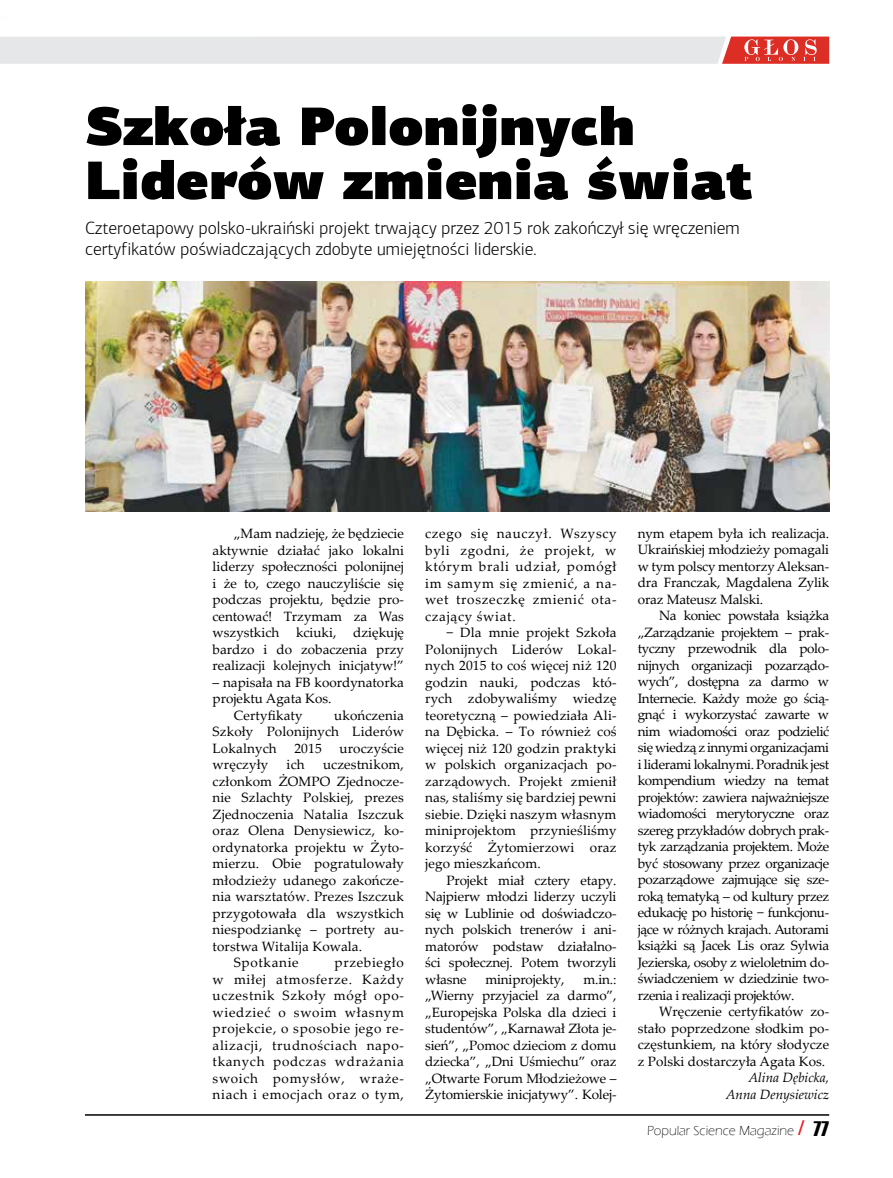
<style>
.page{position:relative;width:893px;height:1178px;background:#fff}
.page>*{position:absolute;margin:0;border:0;box-sizing:border-box;transform-origin:0 0}
.t1{font:900 54px/54px "PF Agora Sans Pro";color:#000}
.t2{font:300 18px/21.6px "PF Agora Sans Pro";color:#000}
.t3{font:13.5px/16.5px "Palatino Linotype";letter-spacing:.01em;color:#000;text-align:justify}
.t4{font:italic 13.5px/16.5px "Palatino Linotype";color:#000;text-align:right}
.t5{font:300 13.5px "Eras ITC";color:#000}
.t6{font:13.5px "Palatino Linotype";letter-spacing:-.01em;color:#000}
.t7{font:13.5px "Palatino Linotype";letter-spacing:.05em;color:#000}
.s1{font-family:"Haettenschweiler";font-weight:400;font-size:21px;color:#ed1d24}
.s2{font-family:"Haettenschweiler";font-weight:400;font-size:21px}
</style>
<div class="page">
<hr style="left:85px;top:1114px;width:744px;height:2px;background:#000">
<svg style="left:0;top:37px;width:829px;height:27px;background:#e5d3d3"></svg>
<img style="left:85px;top:282px;width:744px;height:229px">
<h1 class="t1" style="left:85px;top:100px;width:669px">Szkoła Polonijnych<br>Liderów zmienia świat</h1>
<h2 class="t2" style="left:85px;top:217px;width:656px">Czteroetapowy polsko-ukraiński projekt trwający przez 2015 rok zakończył się wręczeniem certyfikatów poświadczających zdobyte umiejętności liderskie.</h2>
<p class="t3" style="left:213px;top:525px;width:193px;text-indent:21px">„Mam nadzieję, że będziecie aktywnie działać jako lokalni liderzy społeczności polonijnej i że to, czego nauczyliście się podczas projektu, będzie pro&shy;centować! Trzymam za Was wszystkich kciuki, dziękuję bardzo i do zobaczenia przy realizacji kolejnych inicjatyw!”</p>
<p class="t3" style="left:213px;top:673px;width:193px">– napisała na FB koordynatorka</p>
<p class="t3" style="left:213px;top:690px;width:120px">projektu Agata Kos.</p>
<p class="t3" style="left:234px;top:706px;width:70px">Certyfikaty</p>
<p class="t3" style="left:213px;top:706px;width:193px;text-indent:122px">ukończenia Szkoły Polonijnych Liderów Lokalnych</p>
<p class="t3" style="left:294px;top:739px;width:29px">2015</p>
<p class="t3" style="left:340px;top:739px;width:66px">uroczyście</p>
<p class="t3" style="left:213px;top:756px;width:57px">wręczyły</p>
<p class="t3" style="left:287px;top:756px;width:20px">ich</p>
<p class="t3" style="left:323px;top:756px;width:82px">uczestnikom,</p>
<p class="t3" style="left:213px;top:772px;width:193px">członkom ŻOMPO Zjednocze-</p>
<p class="t3" style="left:213px;top:789px;width:193px">nie Szlachty Polskiej, prezes</p>
<p class="t3" style="left:213px;top:805px;width:193px">Zjednoczenia Natalia Iszczuk</p>
<p class="t3" style="left:213px;top:822px;width:193px">oraz Olena Denysiewicz, ko-</p>
<p class="t3" style="left:213px;top:838px;width:193px">ordynatorka projektu w Żyto-</p>
<p class="t3" style="left:213px;top:855px;width:193px">mierzu. Obie pogratulowały</p>
<p class="t3" style="left:213px;top:871px;width:193px">młodzieży udanego zakończe-</p>
<p class="t3" style="left:213px;top:888px;width:193px">nia warsztatów. Prezes Iszczuk</p>
<p class="t3" style="left:213px;top:904px;width:193px">przygotowała dla wszystkich</p>
<p class="t3" style="left:213px;top:921px;width:193px">niespodziankę – portrety au-</p>
<p class="t3" style="left:213px;top:937px;width:151px">torstwa Witalija Kowala.</p>
<p class="t7" style="left:234px;top:953px;width:66px">Spotkanie</p>
<p class="t3" style="left:213px;top:954px;width:193px;text-indent:122px">przebiegło w miłej atmosferze. Każdy uczestnik Szkoły mógł opo&shy;wiedzieć o swoim własnym projekcie, o sposobie jego re&shy;alizacji, trudnościach napo&shy;tkanych podczas wdrażania swoich pomysłów, wraże&shy;niach i emocjach oraz o tym,</p>
<p class="t3" style="left:425px;top:525px;width:193px">czego się nauczył. Wszyscy byli zgodni, że projekt, w którym brali udział, pomógł im samym się zmienić, a na&shy;wet troszeczkę zmienić ota&shy;czający świat.</p>
<p class="t3" style="left:425px;top:624px;width:193px;text-indent:21px">− Dla mnie projekt Szkoła Polonijnych Liderów Lokal&shy;nych 2015 to coś więcej niż 120 godzin nauki, podczas któ&shy;rych zdobywaliśmy wiedzę teoretyczną – powiedziała Ali&shy;na Dębicka. – To również coś więcej niż 120 godzin praktyki w polskich organizacjach po&shy;zarządowych. Projekt zmienił nas, staliśmy się bardziej pewni siebie. Dzięki naszym własnym miniprojektom przynieśliśmy korzyść Żytomierzowi oraz jego mieszkańcom.</p>
<p class="t3" style="left:425px;top:871px;width:193px;text-indent:21px">Projekt miał cztery etapy.<br>Najpierw młodzi liderzy uczyli się w Lublinie od doświadczo&shy;nych polskich trenerów i ani&shy;matorów podstaw działalno&shy;ści społecznej. Potem tworzyli własne</p>
<p class="t6" style="left:485px;top:969px;width:81px">miniprojekty,</p>
<p class="t3" style="left:425px;top:970px;width:193px;text-indent:158px">m.in.: „Wierny przyjaciel za darmo”, „Europejska Polska dla dzieci i studentów”, „Karnawał Złota je&shy;sień”, „Pomoc dzieciom z domu dziecka”, „Dni Uśmiechu” oraz „Otwarte Forum Młodzieżowe – Żytomierskie inicjatywy”. Kolej-</p>
<p class="t3" style="left:638px;top:524px;width:193px">nym etapem była ich realizacja.<br>Ukraińskiej młodzieży pomagali w tym polscy mentorzy Aleksan&shy;dra Franczak, Magdalena Zylik oraz Mateusz Malski.</p>
<p class="t3" style="left:638px;top:607px;width:193px;text-indent:21px">Na koniec powstała książka „Zarządzanie projektem – prak&shy;tyczny przewodnik dla polo&shy;nijnych organizacji pozarządo&shy;wych”, dostępna za darmo w Internecie. Każdy może go ścią&shy;gnąć i wykorzystać zawarte w nim wiadomości oraz podzielić się wiedzą z innymi organizacjami i liderami lokalnymi. Poradnik jest kompendium wiedzy na temat projektów: zawiera najważniejsze wiadomości merytoryczne oraz szereg przykładów dobrych prak&shy;tyk zarządzania projektem. Może być stosowany przez organizacje pozarządowe zajmujące się sze&shy;roką tematyką – od kultury przez edukację po historię − funkcjonu&shy;jące w różnych krajach. Autorami książki są Jacek Lis oraz Sylwia Jezierska, osoby z wieloletnim do&shy;świadczeniem w dziedzinie two&shy;rzenia i realizacji projektów.</p>
<p class="t3" style="left:638px;top:1003px;width:193px;text-indent:21px">Wręczenie certyfikatów zo&shy;stało poprzedzone słodkim po&shy;częstunkiem, na który słodycze z Polski dostarczyła Agata Kos.</p>
<p class="t4" style="left:726px;top:1069px;width:105px">Alina Dębicka,<br>Anna Denysiewicz</p>
<p class="t5" style="left:647px;top:1123px;width:184px">Popular Science Magazine <span class="s1">/</span> <span class="s2">77</span></p>
</div>
